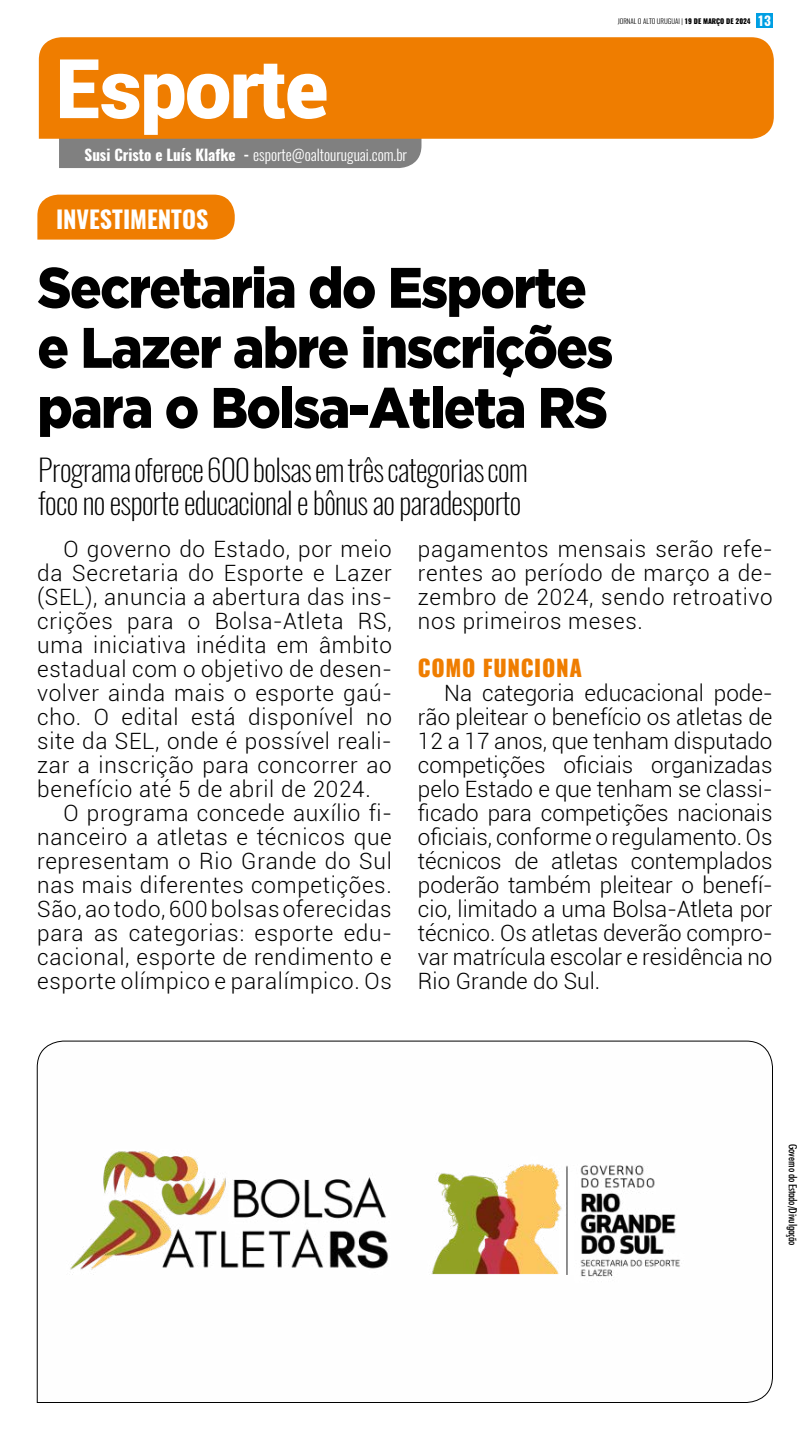
<style>
.page{position:relative;width:810px;height:1440px;background:#fff}
.page>*{position:absolute;margin:0;border:0;box-sizing:border-box;transform-origin:0 0}
.t1{font:900 82.5px "Roboto";letter-spacing:-.02em;color:#fff}
.t2{font:900 57px/60px "Gotham";letter-spacing:-.03em;color:#000;scale:.92 1}
.t3{font:200 30px/33px "Oswald";letter-spacing:-.02em;color:#000}
.t4{font:700 24px "Oswald";color:#fff}
.t5{font:300 22.5px/24px "Roboto";letter-spacing:.03em;color:#000;text-align:justify}
.t6{font:800 22.5px "Oswald";letter-spacing:.03em;color:#ef7d00}
.t7{font:300 15.15px "Oswald";color:#fff}
.t8{font:500 condensed 11.25px "Futura BT";letter-spacing:-.02em;color:#000}
.t9{font:300 6.98px "Oswald";color:#000}
.s1{font-weight:700}
.s2{font-weight:800}
.s3{font-weight:700;font-size:12.9px;color:#fff}
</style>
<div class="page">
<div style="left:756px;top:13px;width:16px;height:14px;background:#009fe3"></div>
<div style="left:59px;top:139px;width:362px;height:29px;background:#808080"></div>
<div style="left:39px;top:37px;width:735px;height:102px;background:#ef7d00"></div>
<div style="left:37px;top:195px;width:198px;height:45px;background:#ef7d00"></div>
<svg style="left:37px;top:1041px;width:736px;height:362px"></svg>
<h1 class="t1" style="left:55px;top:30px;width:275px">Esporte</h1>
<p class="t7" style="left:85px;top:144px;width:324px"><span class="s1">Susi Cristo e Luís Klafke -</span> esporte@oaltouruguai.com.br</p>
<p class="t4" style="left:56px;top:203px;width:154px">INVESTIMENTOS</p>
<p class="t9" style="left:618px;top:16px;width:155px">JORNAL O ALTO URUGUAI | <span class="s2">19 DE MARÇO DE 2024</span> <span class="s3">13</span></p>
<h2 class="t2" style="left:37px;top:256px;width:628px">Secretaria do Esporte e Lazer abre inscrições para o Bolsa-Atleta RS</h2>
<h3 class="t3" style="left:38px;top:453px;width:491px">Programa oferece 600 bolsas em três categorias com foco no esporte educacional e bônus ao paradesporto</h3>
<p class="t5" style="left:63px;top:536px;width:330px">O governo do Estado, por meio</p>
<p class="t5" style="left:37px;top:560px;width:356px">da Secretaria do Esporte e Lazer</p>
<p class="t5" style="left:37px;top:584px;width:356px">(SEL), anuncia a abertura das ins-</p>
<p class="t5" style="left:37px;top:608px;width:356px">crições para o Bolsa-Atleta RS,</p>
<p class="t5" style="left:37px;top:632px;width:356px">uma iniciativa inédita em âmbito</p>
<p class="t5" style="left:37px;top:656px;width:356px">estadual com o objetivo de desen-</p>
<p class="t5" style="left:37px;top:680px;width:356px">volver ainda mais o esporte gaú-</p>
<p class="t5" style="left:37px;top:704px;width:356px">cho. O edital está disponível no</p>
<p class="t5" style="left:37px;top:728px;width:356px">site da SEL, onde é possível reali-</p>
<p class="t5" style="left:37px;top:752px;width:356px">zar a inscrição para concorrer ao</p>
<p class="t5" style="left:37px;top:776px;width:335px">benefício até 5 de abril de 2024.</p>
<p class="t5" style="left:63px;top:800px;width:330px">O programa concede auxílio fi-</p>
<p class="t5" style="left:37px;top:824px;width:356px">nanceiro a atletas e técnicos que</p>
<p class="t5" style="left:37px;top:848px;width:356px">representam o Rio Grande do Sul</p>
<p class="t5" style="left:37px;top:872px;width:356px">nas mais diferentes competições.</p>
<p class="t5" style="left:37px;top:896px;width:356px">São, ao todo, 600 bolsas oferecidas</p>
<p class="t5" style="left:37px;top:920px;width:356px">para as categorias: esporte edu-</p>
<p class="t5" style="left:37px;top:944px;width:356px">cacional, esporte de rendimento e</p>
<p class="t5" style="left:37px;top:968px;width:356px">esporte olímpico e paralímpico. Os</p>
<p class="t5" style="left:418px;top:536px;width:356px">pagamentos mensais serão refe&shy;rentes ao período de março a de&shy;zembro de 2024, sendo retroativo nos primeiros meses.</p>
<p class="t6" style="left:418px;top:652px;width:166px">COMO FUNCIONA</p>
<p class="t5" style="left:418px;top:680px;width:356px;text-indent:26px">Na categoria educacional pode&shy;rão pleitear o benefício os atletas de 12 a 17 anos, que tenham disputado competições oficiais organizadas pelo Estado e que tenham se classi&shy;ficado para competições nacionais oficiais, conforme o regulamento. Os técnicos de atletas contemplados poderão também pleitear o benefí&shy;cio, limitado a uma Bolsa-Atleta por técnico. Os atletas deverão compro&shy;var matrícula escolar e residência no Rio Grande do Sul.</p>
<p class="t8" style="left:800px;top:1144px;width:103px;rotate:90deg">Governo do Estado/Divulgação</p>
</div>
